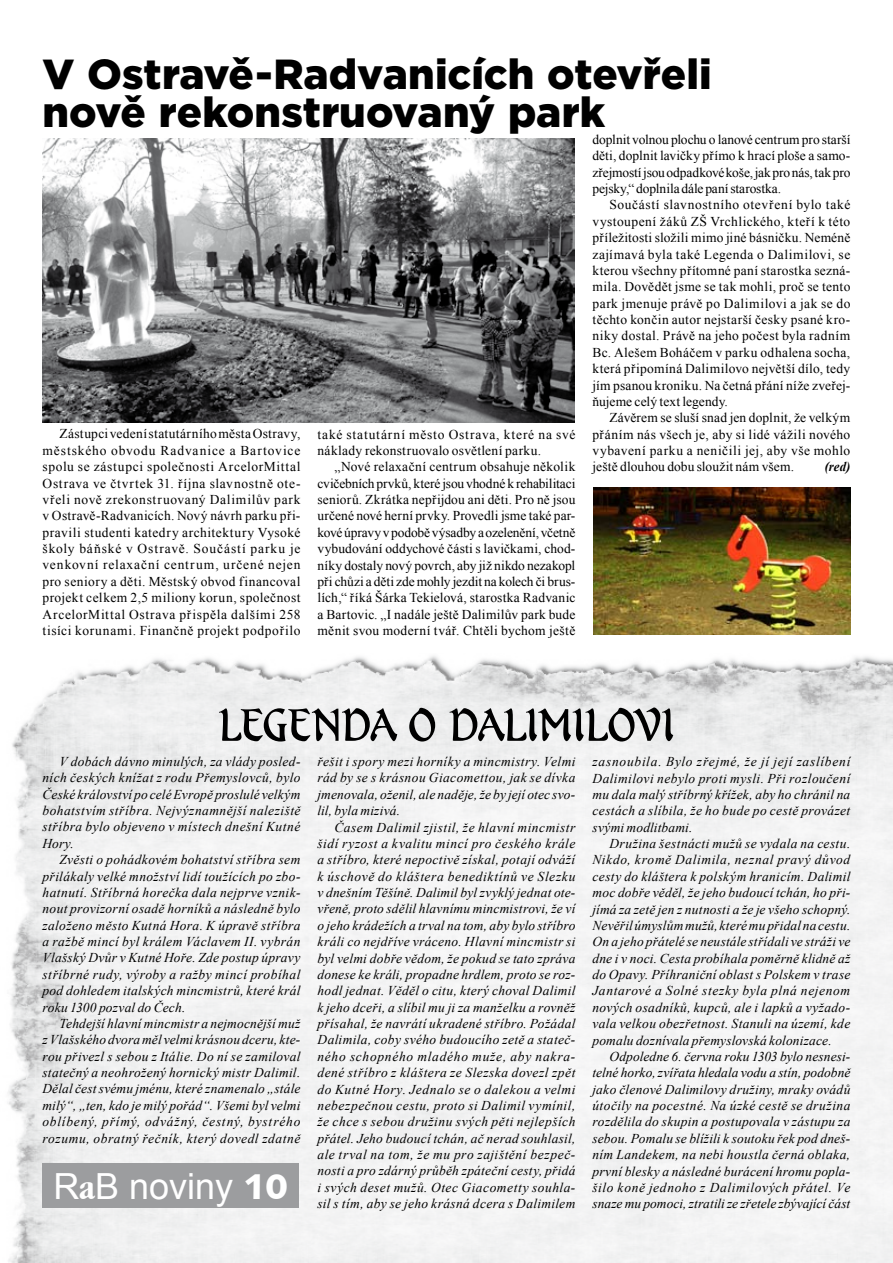
<style>
.page{position:relative;width:893px;height:1263px;background:#fff}
.page>*{position:absolute;margin:0;border:0;box-sizing:border-box;transform-origin:0 0}
.t1{font:48px "Tarragon DOT";letter-spacing:-.015em;color:#000;scale:1.2 1}
.t2{font:900 42px/37.5px "Gotham";color:#000}
.t3{font:36px "Arial";color:#fff}
.t4{font:italic 13.5px/16.4px "Times New Roman";letter-spacing:.02em;color:#000;text-align:justify}
.t5{font:13.5px/16.4px "Times New Roman";letter-spacing:.02em;color:#000;text-align:justify}
.t6{font:13.5px/16.4px "Times New Roman";letter-spacing:.04em;color:#000}
.t7{font:italic 700 13.5px "Times New Roman";color:#000;scale:.95 1}
.s1{font-family:"Garmd ITC Bk Cn BTCE Bold Condensed"}
.s2{font-family:"Humanst 531 Blk BTCE Black"}
</style>
<div class="page">
<img style="left:594px;top:487px;width:256px;height:148px">
<img style="left:8px;top:656px;width:885px;height:607px">
<img style="left:43px;top:138px;width:532px;height:284px">
<div style="left:43px;top:1163px;width:256px;height:45px;background:#9c9d9f"></div>
<h2 class="t2" style="left:43px;top:55px;width:671px">V Ostravě-‑Radvanicích otevřeli nově rekonstruovaný park</h2>
<p class="t5" style="left:592px;top:131px;width:260px">doplnit volnou plochu o lanové centrum pro starší děti, doplnit lavičky přímo k hrací ploše a samo&shy;zřejmostí jsou odpadkové koše, jak pro nás, tak pro pejsky,“ doplnila dále paní starostka.</p>
<p class="t5" style="left:592px;top:196px;width:259px;text-indent:17px">Součástí slavnostního otevření bylo také vystoupení žáků ZŠ Vrchlického, kteří k této příležitosti složili mimo jiné básničku. Neméně zajímavá byla také Legenda o Dalimilovi, se kterou všechny přítomné paní starostka sezná&shy;mila. Dovědět jsme se tak mohli, proč se tento park jmenuje právě po Dalimilovi a jak se do těchto končin autor nejstarší česky psané kro&shy;niky dostal. Právě na jeho počest byla radním Bc. Alešem Boháčem v parku odhalena socha, která připomíná Dalimilovo největší dílo, tedy jím psanou kroniku. Na četná přání níže zveřej&shy;ňujeme celý text legendy.</p>
<p class="t5" style="left:592px;top:409px;width:259px;text-indent:17px">Závěrem se sluší snad jen doplnit, že velkým přáním nás všech je, aby si lidé vážili nového vybavení parku a neničili jej, aby vše mohlo ještě dlouhou dobu sloužit nám všem.</p>
<p class="t5" style="left:43px;top:425px;width:259px;text-indent:17px">Zástupci vedení statutárního města Ostravy, městského obvodu Radvanice a Bartovice spolu se zástupci společnosti ArcelorMittal Ostrava ve čtvrtek 31. října slavnostně ote&shy;vřeli nově zrekonstruovaný Dalimilův park v Ostravě‑Radvanicích. Nový návrh parku při&shy;pravili studenti katedry architektury Vysoké školy báňské v Ostravě. Součástí parku je venkovní relaxační centrum, určené nejen pro seniory a děti. Městský obvod financoval projekt celkem 2,5 miliony korun, společnost ArcelorMittal Ostrava přispěla dalšími 258 tisíci korunami. Finančně projekt podpořilo</p>
<p class="t6" style="left:317px;top:426px;width:259px">také statutární město Ostrava, které na své náklady rekonstruovalo osvětlení parku.</p>
<p class="t5" style="left:317px;top:458px;width:259px;text-indent:17px">„Nové relaxační centrum obsahuje několik cvičebních prvků, které jsou vhodné k rehabilitaci seniorů. Zkrátka nepřijdou ani děti. Pro ně jsou určené nové herní prvky. Provedli jsme také par&shy;kové úpravy vpodobě výsadby aozelenění, včetně vybudování oddychové části s lavičkami, chod&shy;níky dostaly nový povrch, aby již nikdo nezakopl při chůzi a děti zde mohly jezdit na kolech či brus&shy;lích,“ říká Šárka Tekielová, starostka Radvanic a Bartovic. „I nadále ještě Dalimilův park bude měnit svou moderní tvář. Chtěli bychom ještě</p>
<p class="t7" style="left:825px;top:457px;width:28px">(red)</p>
<h1 class="t1" style="left:218px;top:698px;width:382px">LEGENDA O DALIMILOVI</h1>
<p class="t4" style="left:43px;top:753px;width:259px;text-indent:17px">V dobách dávno minulých, za vlády posled&shy;ních českých knížat z rodu Přemyslovců, bylo České království po celé Evropě proslulé velkým bohatstvím stříbra. Nejvýznamnější naleziště stříbra bylo objeveno v místech dnešní Kutné Hory.</p>
<p class="t4" style="left:43px;top:851px;width:259px;text-indent:17px">Zvěsti o pohádkovém bohatství stříbra sem přilákaly velké množství lidí toužících po zbo&shy;hatnutí. Stříbrná horečka dala nejprve vznik&shy;nout provizorní osadě horníků a následně bylo založeno město Kutná Hora. K úpravě stříbra a ražbě mincí byl králem Václavem II. vybrán Vlašský Dvůr v Kutné Hoře. Zde postup úpravy stříbrné rudy, výroby a ražby mincí probíhal pod dohledem italských mincmistrů, které král roku 1300 pozval do Čech.</p>
<p class="t4" style="left:43px;top:1015px;width:259px;text-indent:17px">Tehdejší hlavní mincmistr a nejmocnější muž zVlašského dvora měl velmi krásnou dceru, kte&shy;rou přivezl s sebou z Itálie. Do ní se zamiloval statečný a neohrožený hornický mistr Dalimil.<br>Dělal čest svému jménu, které znamenalo „stále milý“, „ten, kdo je milý pořád“. Všemi byl velmi oblíbený, přímý, odvážný, čestný, bystrého rozumu, obratný řečník, který dovedl zdatně</p>
<p class="t4" style="left:317px;top:753px;width:259px">řešit i spory mezi horníky a mincmistry. Velmi rád by se s krásnou Giacomettou, jak se dívka jmenovala, oženil, ale naděje, že by její otec svo&shy;lil, byla mizivá.</p>
<p class="t4" style="left:317px;top:818px;width:260px;text-indent:17px">Časem Dalimil zjistil, že hlavní mincmistr šidí ryzost a kvalitu mincí pro českého krále a stříbro, které nepoctivě získal, potají odváží k úschově do kláštera benediktínů ve Slezku v dnešním Těšíně. Dalimil byl zvyklý jednat ote&shy;vřeně, proto sdělil hlavnímu mincmistrovi, že ví o jeho krádežích a trval na tom, aby bylo stříbro králi co nejdříve vráceno. Hlavní mincmistr si byl velmi dobře vědom, že pokud se tato zpráva donese ke králi, propadne hrdlem, proto se roz&shy;hodl jednat. Věděl o citu, který choval Dalimil k jeho dceři, a slíbil mu ji za manželku a rovněž přísahal, že navrátí ukradené stříbro. Požádal Dalimila, coby svého budoucího zetě a stateč&shy;ného schopného mladého muže, aby nakra&shy;dené stříbro z kláštera ze Slezska dovezl zpět do Kutné Hory. Jednalo se o dalekou a velmi nebezpečnou cestu, proto si Dalimil vymínil, že chce s sebou družinu svých pěti nejlepších přátel. Jeho budoucí tchán, ač nerad souhlasil, ale trval na tom, že mu pro zajištění bezpeč&shy;nosti a pro zdárný průběh zpáteční cesty, přidá i svých deset mužů. Otec Giacometty souhla&shy;sil s tím, aby se jeho krásná dcera s Dalimilem</p>
<p class="t4" style="left:592px;top:753px;width:259px">zasnoubila. Bylo zřejmé, že jí její zaslíbení Dalimilovi nebylo proti mysli. Při rozloučení mu dala malý stříbrný křížek, aby ho chránil na cestách a slíbila, že ho bude po cestě provázet svými modlitbami.</p>
<p class="t4" style="left:592px;top:835px;width:260px;text-indent:17px">Družina šestnácti mužů se vydala na cestu.<br>Nikdo, kromě Dalimila, neznal pravý důvod cesty do kláštera k polským hranicím. Dalimil moc dobře věděl, že jeho budoucí tchán, ho při&shy;jímá za zetě jen z nutnosti a že je všeho schopný.<br>Nevěřil úmyslům mužů, které mu přidal na cestu.<br>On a jeho přátelé se neustále střídali ve stráži ve dne i v noci. Cesta probíhala poměrně klidně až do Opavy. Příhraniční oblast s Polskem v trase Jantarové a Solné stezky byla plná nejenom nových osadníků, kupců, ale i lapků a vyžado&shy;vala velkou obezřetnost. Stanuli na území, kde pomalu doznívala přemyslovská kolonizace.</p>
<p class="t4" style="left:592px;top:1048px;width:259px;text-indent:17px">Odpoledne 6. června roku 1303 bylo nesnesi&shy;telné horko, zvířata hledala vodu a stín, podobně jako členové Dalimilovy družiny, mraky ovádů útočily na pocestné. Na úzké cestě se družina rozdělila do skupin a postupovala v zástupu za sebou. Pomalu se blížili k soutoku řek pod dneš&shy;ním Landekem, na nebi houstla černá oblaka, první blesky a následné burácení hromu popla&shy;šilo koně jednoho z Dalimilových přátel. Ve snaze mu pomoci, ztratili ze zřetele zbývající část</p>
<h3 class="t3" style="left:54px;top:1163px;width:236px">R<span class="s1">a</span>B noviny <span class="s2">10</span></h3>
</div>
